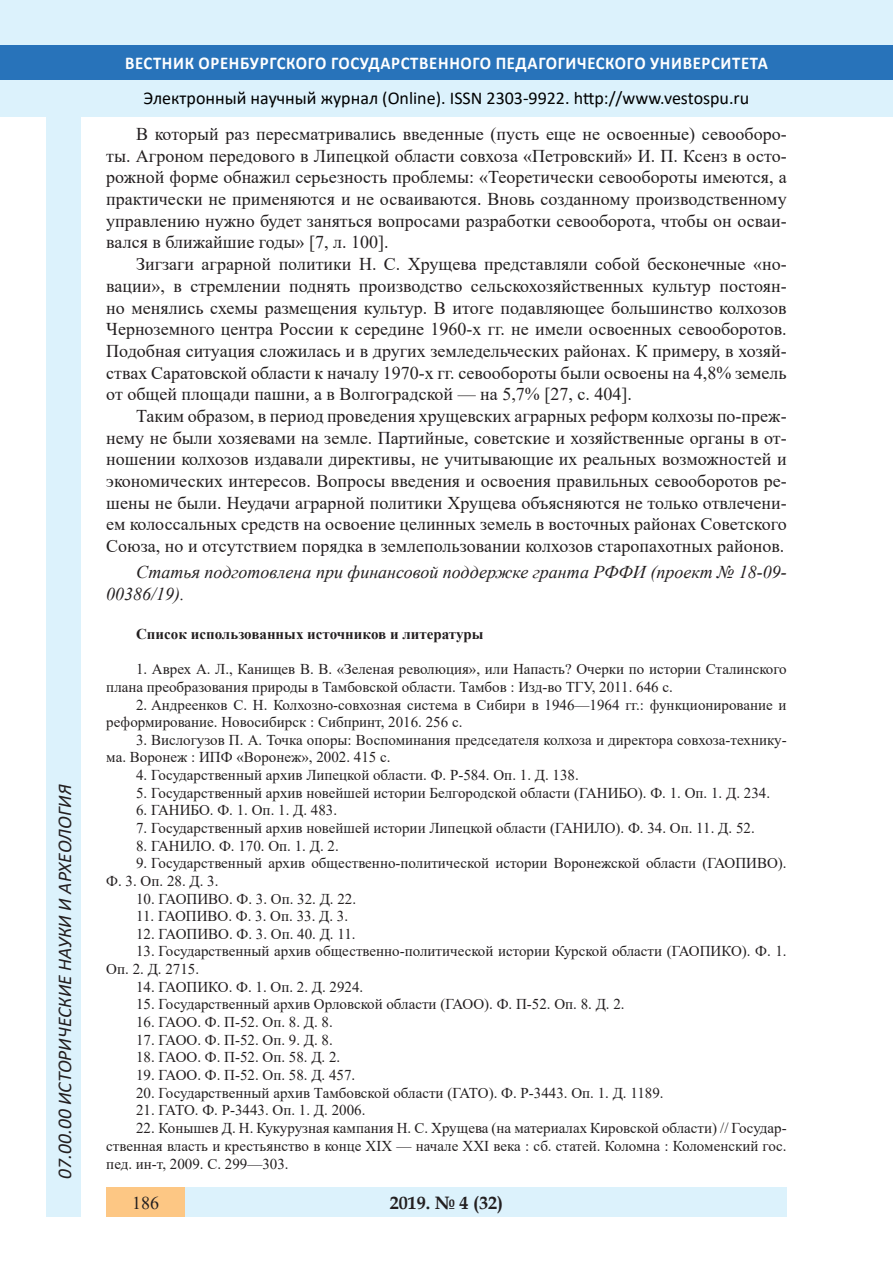
<style>
.page{position:relative;width:893px;height:1263px;background:#fff}
.page>*{position:absolute;margin:0;border:0;box-sizing:border-box;transform-origin:0 0}
.t1{font:italic 19.5px "Calibri";color:#231f20}
.Стиль2{font:18px/21.8px "Times New Roman";color:#231f20;text-align:justify}
.Стиль2-2{font:italic 18px/21.8px "Times New Roman";color:#231f20}
.t2{font:18px "Calibri";color:#000}
.t3{font:700 18px "Calibri";letter-spacing:.04em;color:#fff;scale:.93 1}
.t4{font:700 18px "Book Antiqua";color:#231f20}
.литература{font:15px/17.7px "Times New Roman";color:#231f20}
.литература-2{font:700 15px "Times New Roman";color:#231f20}
</style>
<div class="page">
<div style="left:0;top:0;width:893px;height:116px;background:#dcf2fc"></div>
<div style="left:0;top:45px;width:893px;height:34px;background:#2873ba"></div>
<div style="left:106px;top:1188px;width:681px;height:29px;background:#dcf2fc"></div>
<div style="left:106px;top:1188px;width:79px;height:29px;background:#fdc784"></div>
<div style="left:47px;top:116px;width:34px;height:1101px;background:#dcf2fc"></div>
<h1 class="t1" style="left:51px;top:1179px;width:395px;rotate:-90deg">07.00.00 ИСТОРИЧЕСКИЕ НАУКИ И АРХЕОЛОГИЯ</h1>
<h1 class="t1" style="left:51px;top:1105px;width:206px;rotate:-90deg">БИОЛОГИЧЕСКИЕ НАУКИ</h1>
<h1 class="t1" style="left:51px;top:1169px;width:11px;rotate:-90deg">3</h1>
<p class="t3" style="left:125px;top:50px;width:693px">ВЕСТНИК ОРЕНБУРГСКОГО ГОСУДАРСТВЕННОГО ПЕДАГОГИЧЕСКОГО УНИВЕРСИТЕТА</p>
<p class="t2" style="left:144px;top:85px;width:607px">Электронный научный журнал (Online). ISSN 2303-9922. http://www.vestospu.ru</p>
<p class="t2" style="left:583px;top:85px;width:13px">t</p>
<p class="t2" style="left:583px;top:85px;width:13px">t</p>
<p class="Стиль2" style="left:106px;top:123px;width:682px;text-indent:30px">В который раз пересматривались введенные (пусть еще не освоенные) севооборо&shy;ты. Агроном передового в Липецкой области совхоза «Петровский» И. П. Ксенз в осто&shy;рожной форме обнажил серьезность проблемы: «Теоретически севообороты имеются, а практически не применяются и не осваиваются. Вновь созданному производственному управлению нужно будет заняться вопросами разработки севооборота, чтобы он осваи&shy;вался в ближайшие годы» [7, л. 100].</p>
<p class="Стиль2" style="left:106px;top:253px;width:682px;text-indent:30px">Зигзаги аграрной политики Н. С. Хрущева представляли собой бесконечные «но&shy;вации», в стремлении поднять производство сельскохозяйственных культур постоян&shy;но менялись схемы размещения культур. В итоге подавляющее большинство колхозов Черноземного центра России к середине 1960-х гг. не имели освоенных севооборотов.<br>Подобная ситуация сложилась и в других земледельческих районах. К примеру, в хозяй&shy;ствах Саратовской области к началу 1970-х гг. севообороты были освоены на 4,8% земель от общей площади пашни, а в Волгоградской — на 5,7% [27, с. 404].</p>
<p class="Стиль2" style="left:106px;top:404px;width:682px;text-indent:30px">Таким образом, в период проведения хрущевских аграрных реформ колхозы по-преж&shy;нему не были хозяевами на земле. Партийные, советские и хозяйственные органы в от&shy;ношении колхозов издавали директивы, не учитывающие их реальных возможностей и экономических интересов. Вопросы введения и освоения правильных севооборотов ре&shy;шены не были. Неудачи аграрной политики Хрущева объясняются не только отвлечени&shy;ем колоссальных средств на освоение целинных земель в восточных районах Советского Союза, но и отсутствием порядка в землепользовании колхозов старопахотных районов.</p>
<p class="Стиль2-2" style="left:106px;top:561px;width:682px;text-indent:30px">Статья подготовлена при финансовой поддержке гранта РФФИ (проект № 18-09-<br>00386/19).</p>
<p class="литература-2" style="left:136px;top:623px;width:349px">Список использованных источников и литературы</p>
<p class="литература" style="left:106px;top:660px;width:682px;text-indent:30px">1. Аврех А. Л., Канищев В. В. «Зеленая революция», или Напасть? Очерки по истории Сталинского плана преобразования природы в Тамбовской области. Тамбов : Изд-во ТГУ, 2011. 646 с.</p>
<p class="литература" style="left:106px;top:695px;width:682px;text-indent:30px">2. Андреенков С. Н. Колхозно-совхозная система в Сибири в 1946—1964 гг.: функционирование и реформирование. Новосибирск : Сибпринт, 2016. 256 с.</p>
<p class="литература" style="left:106px;top:730px;width:682px;text-indent:30px">3. Вислогузов П. А. Точка опоры: Воспоминания председателя колхоза и директора совхоза-технику&shy;ма. Воронеж : ИПФ «Воронеж», 2002. 415 с.</p>
<p class="литература" style="left:136px;top:766px;width:444px">4. Государственный архив Липецкой области. Ф. Р-584. Оп. 1. Д. 138.</p>
<p class="литература" style="left:136px;top:783px;width:636px">5. Государственный архив новейшей истории Белгородской области (ГАНИБО). Ф. 1. Оп. 1. Д. 234.</p>
<p class="литература" style="left:136px;top:801px;width:203px">6. ГАНИБО. Ф. 1. Оп. 1. Д. 483.</p>
<p class="литература" style="left:136px;top:819px;width:620px">7. Государственный архив новейшей истории Липецкой области (ГАНИЛО). Ф. 34. Оп. 11. Д. 52.</p>
<p class="литература" style="left:136px;top:836px;width:204px">8. ГАНИЛО. Ф. 170. Оп. 1. Д. 2.</p>
<p class="литература" style="left:106px;top:854px;width:682px;text-indent:30px">9. Государственный архив общественно-политической истории Воронежской области (ГАОПИВО).<br>Ф. 3. Оп. 28. Д. 3.</p>
<p class="литература" style="left:136px;top:889px;width:222px">10. ГАОПИВО. Ф. 3. Оп. 32. Д. 22.</p>
<p class="литература" style="left:136px;top:907px;width:214px">11. ГАОПИВО. Ф. 3. Оп. 33. Д. 3.</p>
<p class="литература" style="left:136px;top:924px;width:221px">12. ГАОПИВО. Ф. 3. Оп. 40. Д. 11.</p>
<p class="литература" style="left:106px;top:942px;width:682px;text-indent:30px">13. Государственный архив общественно-политической истории Курской области (ГАОПИКО). Ф. 1.<br>Оп. 2. Д. 2715.</p>
<p class="литература" style="left:136px;top:977px;width:229px">14. ГАОПИКО. Ф. 1. Оп. 2. Д. 2924.</p>
<p class="литература" style="left:136px;top:995px;width:490px">15. Государственный архив Орловской области (ГАОО). Ф. П-52. Оп. 8. Д. 2.</p>
<p class="литература" style="left:136px;top:1013px;width:198px">16. ГАОО. Ф. П-52. Оп. 8. Д. 8.</p>
<p class="литература" style="left:136px;top:1030px;width:198px">17. ГАОО. Ф. П-52. Оп. 9. Д. 8.</p>
<p class="литература" style="left:136px;top:1048px;width:206px">18. ГАОО. Ф. П-52. Оп. 58. Д. 2.</p>
<p class="литература" style="left:136px;top:1065px;width:221px">19. ГАОО. Ф. П-52. Оп. 58. Д. 457.</p>
<p class="литература" style="left:136px;top:1083px;width:529px">20. Государственный архив Тамбовской области (ГАТО). Ф. Р-3443. Оп. 1. Д. 1189.</p>
<p class="литература" style="left:136px;top:1101px;width:231px">21. ГАТО. Ф. Р-3443. Оп. 1. Д. 2006.</p>
<p class="литература" style="left:106px;top:1119px;width:682px;line-height:18.1px;text-align:justify;text-indent:30px">22. Конышев Д. Н. Кукурузная кампания Н. С. Хрущева (на материалах Кировской области) // Государ&shy;ственная власть и крестьянство в конце XIX — начале XXI века : сб. статей. Коломна : Коломенский гос. пед. ин-т, 2009. С. 299—303.</p>
<p class="t4" style="left:390px;top:1190px;width:115px">2019. № 4 (32)</p>
<p class="Стиль2" style="left:132px;top:1191px;width:28px">186</p>
<p class="t4" style="left:460px;top:1190px;width:39px">2 6</p>
<p class="t4" style="left:417px;top:1190px;width:10px">8</p>
<p class="t4" style="left:460px;top:1190px;width:39px">1 25</p>
</div>
